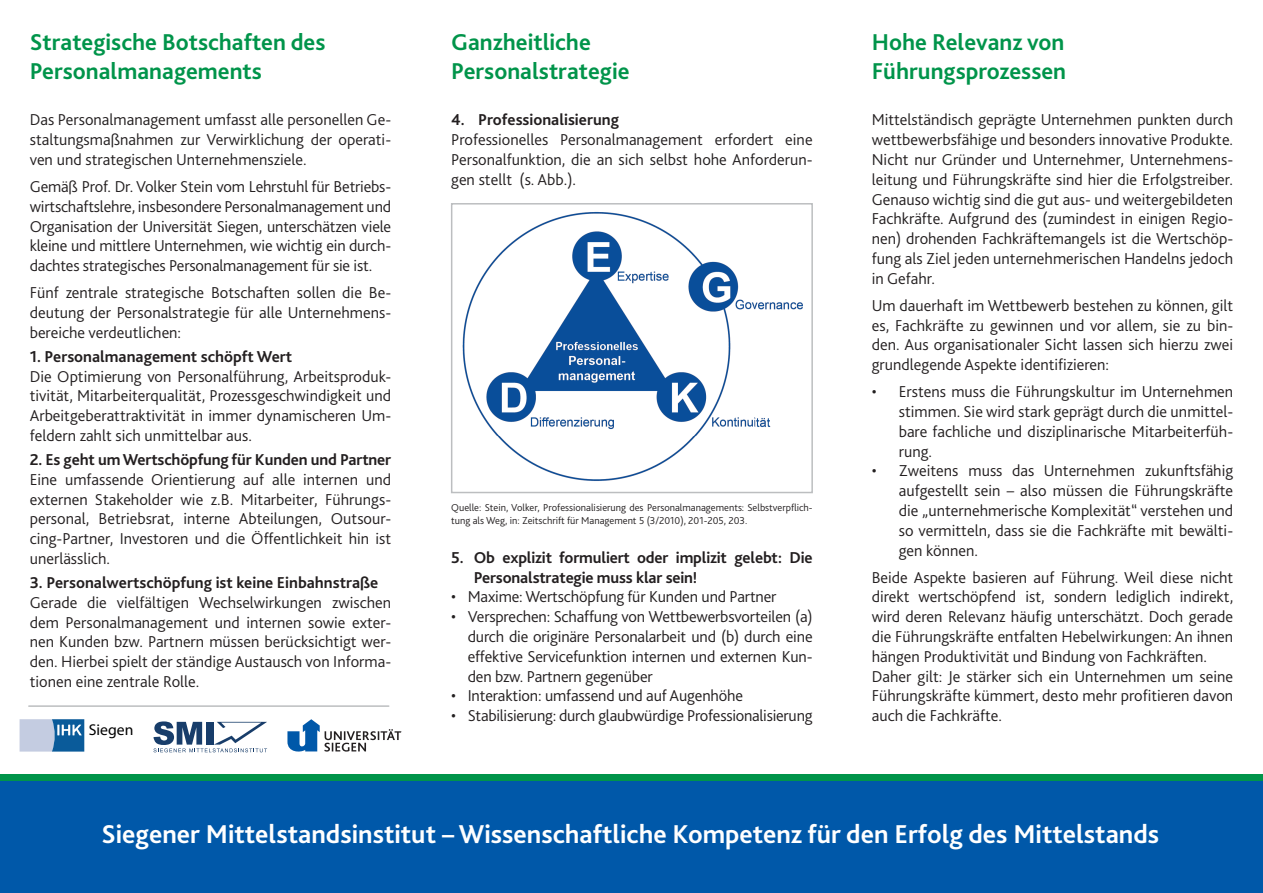
<style>
.page{position:relative;width:1263px;height:893px;background:#fff}
.page>*{position:absolute;margin:0;border:0;box-sizing:border-box;transform-origin:0 0}
.t1{font:700 27px "Bliss 2";color:#fff}
.t2{font:700 24px/28.8px "Bliss 2";color:#00944a}
.t3{font:300 16.5px/19.8px "Bliss 2";color:#231f20;text-align:justify}
.t4{font:700 16.5px/19.8px "Bliss 2";letter-spacing:-.01em;color:#231f20}
.t5{font:15.75px "Rotis Semi Sans OV WCUJGB";color:#000001}
.t6{font:300 10.5px/12.6px "Bliss 2";color:#231f20}
</style>
<div class="page">
<div style="left:0;top:779px;width:1263px;height:114px;background:#0058a9"></div>
<svg style="left:20px;top:719px;width:64px;height:33px;background:#7da2c6"></svg>
<svg style="left:153px;top:721px;width:114px;height:31px"></svg>
<svg style="left:287px;top:719px;width:114px;height:33px"></svg>
<div style="left:0;top:774px;width:1263px;height:6px;background:#00944a"></div>
<hr style="left:29px;top:705px;width:360px;height:2px;background:#bcbec0">
<img style="left:462px;top:212px;width:341px;height:269px">
<div style="left:451px;top:203px;width:362px;height:290px;border:2px solid #bcbec0"></div>
<h2 class="t2" style="left:30px;top:27px;width:297px">Strategische Botschaften des<br>Personalmanagements</h2>
<h2 class="t2" style="left:451px;top:27px;width:180px">Ganzheitliche<br>Personalstrategie</h2>
<p class="t3" style="left:30px;top:110px;width:363px">Das Personalmanagement umfasst alle personellen Ge&shy;staltungsmaßnahmen zur Verwirklichung der operati&shy;ven und strategischen Unternehmensziele.</p>
<p class="t3" style="left:30px;top:176px;width:363px">Gemäß Prof. Dr. Volker Stein vom Lehrstuhl für Betriebs&shy;wirtschaftslehre, insbesondere Personalmanagement und Organisation der Universität Siegen, unterschätzen viele kleine und mittlere Unternehmen, wie wichtig ein durch&shy;dachtes strategisches Personalmanagement für sie ist.</p>
<p class="t3" style="left:30px;top:282px;width:363px">Fünf zentrale strategische Botschaften sollen die Be&shy;deutung der Personalstrategie für alle Unternehmens&shy;bereiche verdeutlichen:</p>
<p class="t4" style="left:30px;top:346px;width:264px">1. Personalmanagement schöpft Wert</p>
<p class="t3" style="left:30px;top:366px;width:363px">Die Optimierung von Personalführung, Arbeitsproduk&shy;tivität, Mitarbeiterqualität, Prozessgeschwindigkeit und Arbeitgeberattraktivität in immer dynamischeren Um&shy;feldern zahlt sich unmittelbar aus.</p>
<p class="t4" style="left:30px;top:449px;width:363px">2. Es geht um Wertschöpfung für Kunden und Partner</p>
<p class="t3" style="left:30px;top:469px;width:363px">Eine umfassende Orientierung auf alle internen und externen Stakeholder wie z.B. Mitarbeiter, Führungs&shy;personal, Betriebsrat, interne Abteilungen, Outsour&shy;cing-Partner, Investoren und die Öffentlichkeit hin ist unerlässlich.</p>
<p class="t4" style="left:30px;top:572px;width:350px">3. Personalwertschöpfung ist keine Einbahnstraße</p>
<p class="t3" style="left:30px;top:592px;width:363px">Gerade die vielfältigen Wechselwirkungen zwischen dem Personalmanagement und internen sowie exter&shy;nen Kunden bzw. Partnern müssen berücksichtigt wer&shy;den. Hierbei spielt der ständige Austausch von Informa&shy;tionen eine zentrale Rolle.</p>
<p class="t5" style="left:89px;top:720px;width:46px">Siegen</p>
<p class="t4" style="left:451px;top:110px;width:169px">4. Professionalisierung</p>
<p class="t3" style="left:451px;top:129px;width:363px">Professionelles Personalmanagement erfordert eine Personalfunktion, die an sich selbst hohe Anforderun&shy;gen stellt (s. Abb.).</p>
<p class="t6" style="left:451px;top:501px;width:363px">Quelle: Stein, Volker, Professionalisierung des Personalmanagements: Selbstverpflich&shy;tung als Weg, in: Zeitschrift für Management 5 (3/2010), 201-205, 203.</p>
<p class="t4" style="left:474px;top:547px;width:340px;text-indent:-23px">5. Ob explizit formuliert oder implizit gelebt: Die<br>Personalstrategie muss klar sein!</p>
<p class="t3" style="left:451px;top:587px;width:327px">• Maxime: Wertschöpfung für Kunden und Partner</p>
<p class="t3" style="left:468px;top:606px;width:346px;text-indent:-16px">• Versprechen: Schaffung von Wettbewerbsvorteilen (a) durch die originäre Personalarbeit und (b) durch eine effektive Servicefunktion internen und externen Kun&shy;den bzw. Partnern gegenüber</p>
<p class="t3" style="left:451px;top:686px;width:293px">• Interaktion: umfassend und auf Augenhöhe</p>
<p class="t3" style="left:451px;top:705px;width:363px">• Stabilisierung: durch glaubwürdige Professionalisierung</p>
<h2 class="t2" style="left:872px;top:27px;width:196px">Hohe Relevanz von<br>Führungsprozessen</h2>
<p class="t3" style="left:872px;top:110px;width:363px">Mittelständisch geprägte Unternehmen punkten durch wettbewerbsfähige und besonders innovative Produkte.<br>Nicht nur Gründer und Unternehmer, Unternehmens&shy;leitung und Führungskräfte sind hier die Erfolgstreiber.<br>Genauso wichtig sind die gut aus- und weitergebildeten Fachkräfte. Aufgrund des (zumindest in einigen Regio&shy;nen) drohenden Fachkräftemangels ist die Wertschöp&shy;fung als Ziel jeden unternehmerischen Handelns jedoch in Gefahr.</p>
<p class="t3" style="left:872px;top:295px;width:363px">Um dauerhaft im Wettbewerb bestehen zu können, gilt es, Fachkräfte zu gewinnen und vor allem, sie zu bin&shy;den. Aus organisationaler Sicht lassen sich hierzu zwei grundlegende Aspekte identifizieren:</p>
<p class="t3" style="left:899px;top:381px;width:336px;text-indent:-27px">• Erstens muss die Führungskultur im Unternehmen stimmen. Sie wird stark geprägt durch die unmittel&shy;bare fachliche und disziplinarische Mitarbeiterfüh&shy;rung.</p>
<p class="t3" style="left:899px;top:461px;width:336px;text-indent:-27px">• Zweitens muss das Unternehmen zukunftsfähig aufgestellt sein – also müssen die Führungskräfte die „unternehmerische Komplexität“ verstehen und so vermitteln, dass sie die Fachkräfte mit bewälti&shy;gen können.</p>
<p class="t3" style="left:872px;top:567px;width:363px;text-align:left">Beide Aspekte basieren auf Führung. Weil diese nicht direkt wertschöpfend ist, sondern lediglich indirekt, wird deren Relevanz häufig unterschätzt. Doch gerade die Führungskräfte entfalten Hebelwirkungen: An ihnen hängen Produktivität und Bindung von Fachkräften.<br>Daher gilt: Je stärker sich ein Unternehmen um seine Führungskräfte kümmert, desto mehr profitieren davon auch die Fachkräfte.</p>
<h1 class="t1" style="left:101px;top:817px;width:1059px">Siegener Mittelstandsinstitut – Wissenschaftliche Kompetenz für den Erfolg des Mittelstands</h1>
</div>
